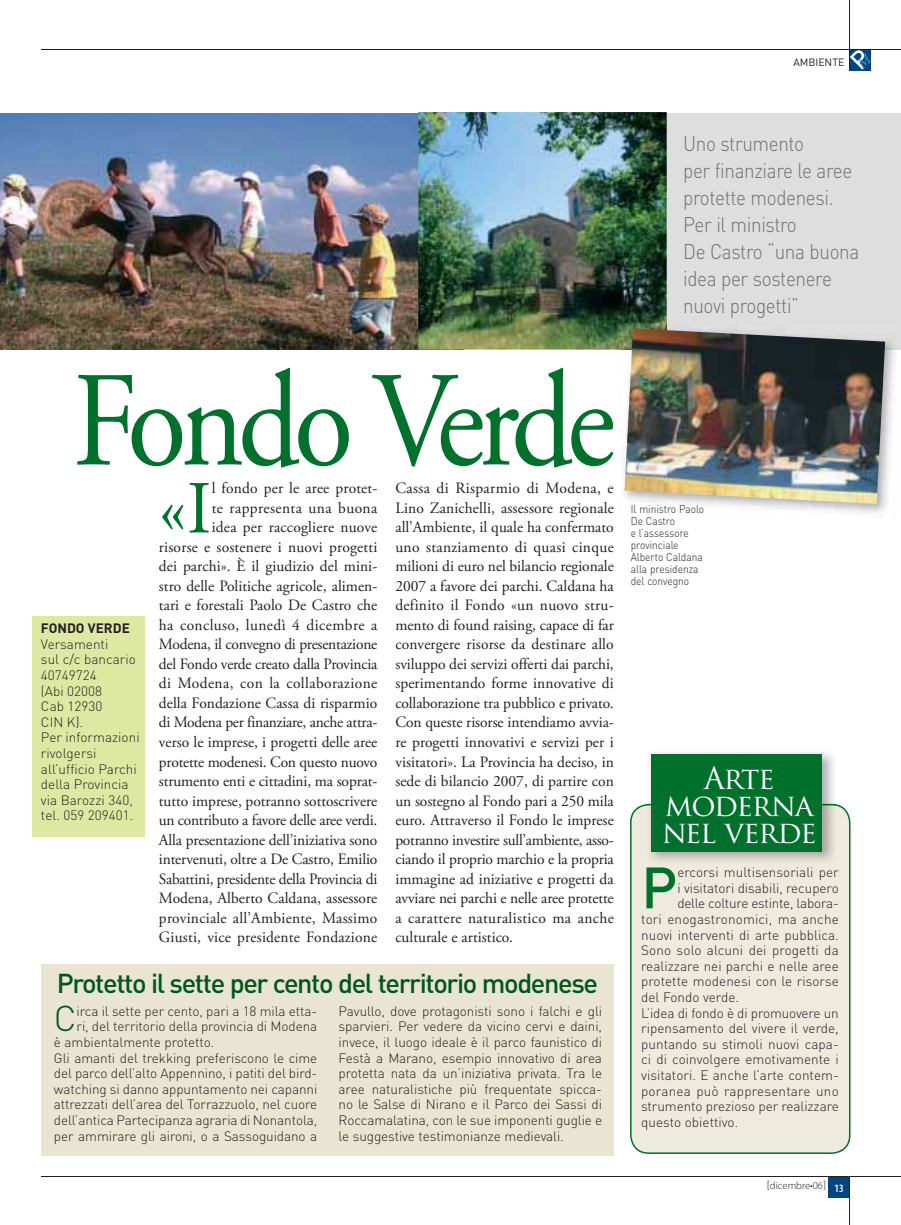
<style>
.page{position:relative;width:901px;height:1225px;background:#fff}
.page>*{position:absolute;margin:0;border:0;box-sizing:border-box;transform-origin:0 0}
.t1{font:135px "Adobe Garamond Pro";letter-spacing:-.05em;color:#00712c;scale:.9 1}
.t2{font:74.55px "Adobe Garamond Pro";color:#00712c}
.t3{font:500 57.3px "DIN";color:#00712c}
.t4{font:300 35.4px "DIN";color:#00571e}
.t5{font:30px/27px "Trajan Pro";letter-spacing:-.04em;color:#fff;text-align:center}
.t6{font:500 27px "DIN";letter-spacing:-.05em;color:#00571e}
.t7{font:300 21px/27px "DIN";letter-spacing:-.02em;color:#706f73;scale:.9 1}
.t8{font:15.75px/19.5px "Adobe Garamond Pro";color:#231f1f;text-align:right}
.t9{font:300 13.5px/15.6px "DIN";letter-spacing:-.005em;color:#231f1f;text-align:justify}
.t10{font:300 13.5px "DIN";letter-spacing:.015em;color:#231f1f}
.t11{font:700 13.5px "DIN";color:#231f1f}
.t12{font:300 11.25px/12px "DIN";color:#231f1f;scale:.9 1}
.t13{font:300 10.5px "Myriad Pro";color:#231f1f}
.t14{font:10.5px "DIN";color:#231f1f}
.s1{font-family:"DIN"}
.s2{font-weight:600;font-stretch:condensed;font-size:11.25px;color:#fff}
</style>
<div class="page">
<svg style="left:850px;top:50px;width:20px;height:20px"></svg>
<hr style="left:41px;top:49px;width:859px;height:1px;background:#231f1f">
<hr style="left:849px;top:0;width:1px;height:70px;background:#231f1f">
<div style="left:828px;top:1176px;width:21px;height:21px;background:#00467f"></div>
<hr style="left:849px;top:1176px;width:1px;height:48px;background:#231f1f">
<hr style="left:41px;top:1176px;width:859px;height:1px;background:#231f1f">
<div style="left:32px;top:616px;width:113px;height:221px;background:#dde9a3"></div>
<img style="left:0;top:113px;width:418px;height:236px">
<div style="left:630px;top:804px;width:220px;height:349px;background:#eeeadd"></div>
<img style="left:646px;top:752px;width:189px;height:114px">
<img style="left:646px;top:803px;width:189px;height:2px">
<div style="left:651px;top:754px;width:170px;height:98px;background:#00712c"></div>
<div style="left:41px;top:963px;width:572px;height:192px;background:#eae4d2"></div>
<div style="left:656px;top:113px;width:244px;height:236px;background:#dededf"></div>
<img style="left:418px;top:112px;width:248px;height:237px">
<img style="left:619px;top:323px;width:279px;height:190px">
<img style="left:624px;top:328px;width:260px;height:176px">
<p class="t14" style="left:792px;top:58px;width:52px">AMBIENTE</p>
<h3 class="t7" style="left:682px;top:132px;width:197px">Uno strumento<br>per finanziare le aree protette modenesi.<br>Per il ministro<br>De Castro “una buona idea per sostenere nuovi progetti”</h3>
<h1 class="t1" style="left:72px;top:367px;width:604px">Fondo Verde</h1>
<p class="t11" style="left:41px;top:623px;width:90px">FONDO VERDE</p>
<p class="t9" style="left:41px;top:637px;width:100px;text-align:left">Versamenti<br>sul c/c bancario<br>40749724<br>(Abi 02008<br>Cab 12930<br>CIN K).<br>Per informazioni rivolgersi all’ufficio Parchi della Provincia via Barozzi 340, tel. 059 209401.</p>
<p class="t8" style="left:159px;top:480px;width:220px">l fondo per le aree protet-<br>te rappresenta una buona<br>idea per raccogliere nuove<br>risorse e sostenere i nuovi progetti dei parchi». È il giudizio del mini&shy;stro delle Politiche agricole, alimen&shy;tari e forestali Paolo De Castro che ha concluso, lunedì 4 dicembre a Modena, il convegno di presentazione del Fondo verde creato dalla Provincia di Modena, con la collaborazione della Fondazione Cassa di risparmio di Modena per finanziare, anche attra&shy;verso le imprese, i progetti delle aree protette modenesi. Con questo nuovo strumento enti e cittadini, ma soprat&shy;tutto imprese, potranno sottoscrivere un contributo a favore delle aree verdi.<br>Alla presentazione dell’iniziativa sono intervenuti, oltre a De Castro, Emilio Sabattini, presidente della Provincia di Modena, Alberto Caldana, assessore provinciale all’Ambiente, Massimo Giusti, vice presidente Fondazione</p>
<p class="t8" style="left:395px;top:480px;width:220px;text-align:justify">Cassa di Risparmio di Modena, e Lino Zanichelli, assessore regionale all’Ambiente, il quale ha confermato uno stanziamento di quasi cinque milioni di euro nel bilancio regionale 2007 a favore dei parchi. Caldana ha definito il Fondo «un nuovo stru&shy;mento di found raising, capace di far convergere risorse da destinare allo sviluppo dei servizi offerti dai parchi, sperimentando forme innovative di collaborazione tra pubblico e privato.<br>Con queste risorse intendiamo avvia&shy;re progetti innovativi e servizi per i visitatori». La Provincia ha deciso, in sede di bilancio 2007, di partire con un sostegno al Fondo pari a 250 mila euro. Attraverso il Fondo le imprese potranno investire sull’ambiente, asso&shy;ciando il proprio marchio e la propria immagine ad iniziative e progetti da avviare nei parchi e nelle aree protette a carattere naturalistico ma anche culturale e artistico.</p>
<h2 class="t2" style="left:159px;top:478px;width:54px">«I</h2>
<h3 class="t6" style="left:57px;top:973px;width:542px">Protetto il sette per cento del territorio modenese</h3>
<h3 class="t4" style="left:54px;top:1005px;width:24px">C</h3>
<p class="t9" style="left:77px;top:1004px;width:242px">irca il sette per cento, pari a 18 mila etta-</p>
<p class="t9" style="left:338px;top:1004px;width:265px">Pavullo, dove protagonisti sono i falchi e gli sparvieri. Per vedere da vicino cervi e daini, invece, il luogo ideale è il parco faunistico di Festà a Marano, esempio innovativo di area protetta nata da un’iniziativa privata. Tra le aree naturalistiche più frequentate spicca&shy;no le Salse di Nirano e il Parco dei Sassi di Roccamalatina, con le sue imponenti guglie e le suggestive testimonianze medievali.</p>
<p class="t9" style="left:77px;top:1020px;width:242px">ri, del territorio della provincia di Modena</p>
<p class="t9" style="left:54px;top:1035px;width:162px">è ambientalmente protetto.</p>
<p class="t9" style="left:54px;top:1051px;width:265px">Gli amanti del trekking preferiscono le cime</p>
<p class="t9" style="left:54px;top:1067px;width:265px">del parco dell’alto Appennino, i patiti del bird-</p>
<p class="t9" style="left:54px;top:1082px;width:265px">watching si danno appuntamento nei capanni</p>
<p class="t9" style="left:54px;top:1098px;width:265px">attrezzati dell’area del Torrazzuolo, nel cuore</p>
<p class="t9" style="left:54px;top:1113px;width:265px">dell’antica Partecipanza agraria di Nonantola,</p>
<p class="t9" style="left:54px;top:1129px;width:265px">per ammirare gli aironi, o a Sassoguidano a</p>
<p class="t12" style="left:630px;top:504px;width:83px">Il ministro Paolo<br>De Castro<br>e l’assessore provinciale<br>Alberto Caldana alla presidenza del convegno</p>
<h3 class="t5" style="left:661px;top:765px;width:156px">Arte moderna nel verde</h3>
<h3 class="t3" style="left:640px;top:867px;width:38px">P</h3>
<p class="t9" style="left:677px;top:866px;width:163px">ercorsi multisensoriali per</p>
<p class="t9" style="left:677px;top:881px;width:163px">i visitatori disabili, recupero</p>
<p class="t9" style="left:677px;top:897px;width:163px">delle colture estinte, labora-</p>
<p class="t9" style="left:640px;top:912px;width:199px">tori enogastronomici, ma anche</p>
<p class="t9" style="left:640px;top:928px;width:199px">nuovi interventi di arte pubblica.</p>
<p class="t9" style="left:640px;top:944px;width:199px">Sono solo alcuni dei progetti da</p>
<p class="t9" style="left:640px;top:959px;width:199px">realizzare nei parchi e nelle aree</p>
<p class="t9" style="left:640px;top:975px;width:199px">protette modenesi con le risorse</p>
<p class="t9" style="left:640px;top:990px;width:99px">del Fondo verde.</p>
<p class="t9" style="left:640px;top:1006px;width:199px">L’idea di fondo è di promuovere un</p>
<p class="t9" style="left:640px;top:1022px;width:199px">ripensamento del vivere il verde,</p>
<p class="t9" style="left:640px;top:1037px;width:199px">puntando su stimoli nuovi capa-</p>
<p class="t9" style="left:640px;top:1053px;width:199px">ci di coinvolgere emotivamente i</p>
<p class="t9" style="left:640px;top:1068px;width:199px">visitatori. E anche l’arte contem-</p>
<p class="t10" style="left:640px;top:1085px;width:199px">poranea può rappresentare uno</p>
<p class="t9" style="left:640px;top:1100px;width:199px">strumento prezioso per realizzare</p>
<p class="t9" style="left:640px;top:1115px;width:99px">questo obiettivo.</p>
<p class="t13" style="left:766px;top:1181px;width:78px"><span class="s1">[</span>dicembre•06<span class="s1">]</span> <span class="s2">13</span></p>
</div>
